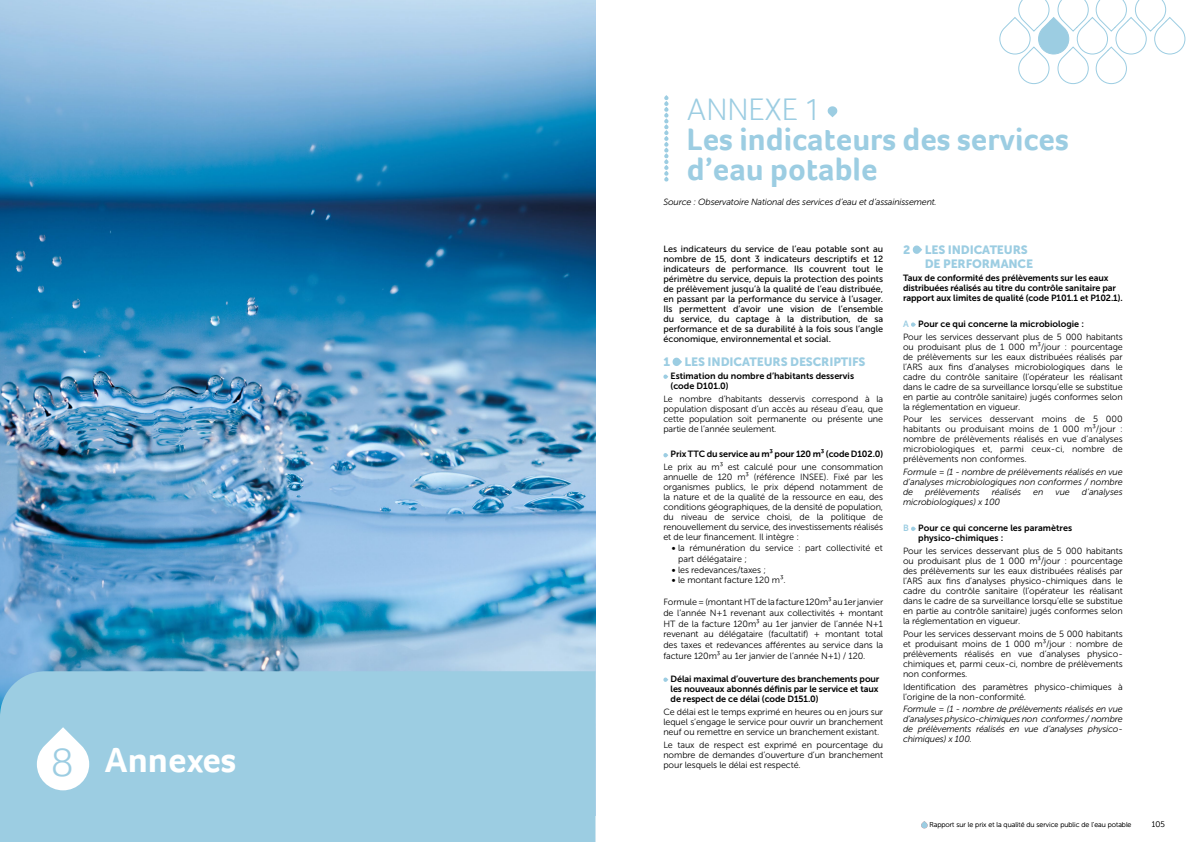
<style>
.page{position:relative;width:1191px;height:842px;background:#fff}
.page>*{position:absolute;margin:0;border:0;box-sizing:border-box;transform-origin:0 0}
.t1{font:700 36px "Foco";color:#fff}
.t2{font:700 32px/30px "Foco";color:#9ccde2}
.t3{font:300 32px "Foco";color:#9ccde2}
.t4{font:12px/14.4px "Museo Sans 900";letter-spacing:-.01em;color:#9ccde2}
.t5{font:9px/10px "Museo Sans 300";letter-spacing:-.01em;color:#000;text-align:justify}
.t6{font:9px/10px "Museo Sans 700";letter-spacing:-.01em;color:#000}
.t7{font:9px/10px "Museo Sans 500";color:#000;text-align:justify}
.t8{font:italic 9px/10px "Museo Sans 300";letter-spacing:-.02em;color:#000;text-align:justify}
.t9{font:8px "Museo Sans 100";color:#000}
.t10{font:7px "Museo Sans 100";color:#000}
.s1{font-weight:300;font-size:41.4px;color:#9ccde2}
.s2{font-family:"Museo Sans 700"}
.s3{color:#9ccde2}
</style>
<div class="page">
<svg style="left:921px;top:821px;width:6px;height:7px"></svg>
<img style="left:0;top:0;width:595px;height:671px">
<div style="left:0;top:671px;width:595px;height:171px;background:#9ccde2"></div>
<svg style="left:37px;top:727px;width:52px;height:63px"></svg>
<svg style="left:827px;top:106px;width:10px;height:11px"></svg>
<svg style="left:672px;top:358px;width:10px;height:8px"></svg>
<svg style="left:663px;top:374px;width:5px;height:5px"></svg>
<svg style="left:663px;top:453px;width:5px;height:4px"></svg>
<svg style="left:663px;top:677px;width:5px;height:5px"></svg>
<svg style="left:912px;top:245px;width:10px;height:9px"></svg>
<svg style="left:911px;top:322px;width:5px;height:5px"></svg>
<svg style="left:911px;top:527px;width:5px;height:4px"></svg>
<svg style="left:664px;top:95px;width:4px;height:87px"></svg>
<svg style="left:999px;top:0;width:186px;height:84px"></svg>
<svg style="left:0;top:720px;width:6px;height:122px"></svg>
<h1 class="t1" style="left:51px;top:736px;width:187px"><span class="s1">8</span> Annexes</h1>
<h2 class="t3" style="left:687px;top:88px;width:136px">ANNEXE 1</h2>
<h2 class="t2" style="left:687px;top:124px;width:383px">Les indicateurs des services d’eau potable</h2>
<p class="t8" style="left:663px;top:197px;width:275px">Source : Observatoire National des services d’eau et d’assainissement.</p>
<p class="t7" style="left:663px;top:244px;width:221px">Les indicateurs du service de l’eau potable sont au nombre de 15, dont 3 indicateurs descriptifs et 12 indicateurs de performance. Ils couvrent tout le périmètre du service, depuis la protection des points de prélèvement jusqu’à la qualité de l’eau distribuée, en passant par la performance du service à l’usager.<br>Ils permettent d’avoir une vision de l’ensemble du service, du captage à la distribution, de sa performance et de sa durabilité à la fois sous l’angle économique, environnemental et social.</p>
<h3 class="t4" style="left:663px;top:355px;width:204px">1 LES INDICATEURS DESCRIPTIFS</h3>
<p class="t6" style="left:670px;top:371px;width:185px">Estimation du nombre d’habitants desservis (code D101.0)</p>
<p class="t5" style="left:663px;top:394px;width:221px">Le nombre d’habitants desservis correspond à la population disposant d’un accès au réseau d’eau, que cette population soit permanente ou présente une partie de l’année seulement.</p>
<p class="t6" style="left:670px;top:449px;width:214px">Prix TTC du service au m³ pour 120 m³ (code D102.0)</p>
<p class="t5" style="left:663px;top:462px;width:221px">Le prix au m³ est calculé pour une consommation annuelle de 120 m³ (référence INSEE). Fixé par les organismes publics, le prix dépend notamment de la nature et de la qualité de la ressource en eau, des conditions géographiques, de la densité de population, du niveau de service choisi, de la politique de renouvellement du service, des investissements réalisés et de leur financement. Il intègre :</p>
<p class="t5" style="left:678px;top:543px;width:206px;line-height:10.8px;text-indent:-6px"><span class="s2">•</span> la rémunération du service : part collectivité et part délégataire ;</p>
<p class="t5" style="left:672px;top:565px;width:96px"><span class="s2">•</span> les redevances/taxes ;</p>
<p class="t5" style="left:672px;top:575px;width:115px"><span class="s2">•</span> le montant facture 120 m³.</p>
<p class="t5" style="left:663px;top:597px;width:221px;line-height:10.8px">Formule = (montant HT de la facture 120m³ au 1er janvier de l’année N+1 revenant aux collectivités + montant HT de la facture 120m³ au 1er janvier de l’année N+1 revenant au délégataire (facultatif) + montant total des taxes et redevances afférentes au service dans la facture 120m³ au 1er janvier de l’année N+1) / 120.</p>
<p class="t6" style="left:670px;top:674px;width:210px;text-align:justify">Délai maximal d’ouverture des branchements pour les nouveaux abonnés définis par le service et taux de respect de ce délai (code D151.0)</p>
<p class="t5" style="left:663px;top:707px;width:221px">Ce délai est le temps exprimé en heures ou en jours sur lequel s’engage le service pour ouvrir un branchement neuf ou remettre en service un branchement existant.</p>
<p class="t5" style="left:663px;top:739px;width:221px">Le taux de respect est exprimé en pourcentage du nombre de demandes d’ouverture d’un branchement pour lesquels le délai est respecté.</p>
<h3 class="t4" style="left:924px;top:242px;width:110px;text-indent:-22px">2 LES INDICATEURS<br>DE PERFORMANCE</h3>
<p class="t6" style="left:903px;top:273px;width:221px">Taux de conformité des prélèvements sur les eaux distribuées réalisés au titre du contrôle sanitaire par rapport aux limites de qualité (code P101.1 et P102.1).</p>
<p class="t6" style="left:903px;top:319px;width:182px"><span class="s3">A</span> Pour ce qui concerne la microbiologie :</p>
<p class="t5" style="left:903px;top:332px;width:221px">Pour les services desservant plus de 5 000 habitants ou produisant plus de 1 000 m³/jour : pourcentage de prélèvements sur les eaux distribuées réalisés par l’ARS aux fins d’analyses microbiologiques dans le cadre du contrôle sanitaire (l’opérateur les réalisant dans le cadre de sa surveillance lorsqu’elle se substitue en partie au contrôle sanitaire) jugés conformes selon la réglementation en vigueur.</p>
<p class="t5" style="left:903px;top:414px;width:221px">Pour les services desservant moins de 5 000 habitants ou produisant moins de 1 000 m³/jour : nombre de prélèvements réalisés en vue d’analyses microbiologiques et, parmi ceux-ci, nombre de prélèvements non conformes.</p>
<p class="t8" style="left:903px;top:467px;width:221px">Formule = (1 - nombre de prélèvements réalisés en vue d’analyses microbiologiques non conformes / nombre de</p>
<p class="t8" style="left:925px;top:487px;width:56px">prélèvements</p>
<p class="t8" style="left:991px;top:487px;width:31px">réalisés</p>
<p class="t8" style="left:1033px;top:487px;width:12px">en</p>
<p class="t8" style="left:1055px;top:487px;width:16px">vue</p>
<p class="t8" style="left:1082px;top:487px;width:42px">d’analyses</p>
<p class="t8" style="left:903px;top:497px;width:99px">microbiologiques) x 100</p>
<p class="t6" style="left:918px;top:523px;width:155px;text-indent:-15px"><span class="s3">B</span> Pour ce qui concerne les paramètres physico-chimiques :</p>
<p class="t5" style="left:903px;top:546px;width:221px">Pour les services desservant plus de 5 000 habitants ou produisant plus de 1 000 m³/jour : pourcentage des prélèvements sur les eaux distribuées réalisés par l’ARS aux fins d’analyses physico-chimiques dans le cadre du contrôle sanitaire (l’opérateur les réalisant dans le cadre de sa surveillance lorsqu’elle se substitue en partie au contrôle sanitaire) jugés conformes selon la réglementation en vigueur.</p>
<p class="t5" style="left:903px;top:629px;width:221px">Pour les services desservant moins de 5 000 habitants et produisant moins de 1 000 m³/jour : nombre de prélèvements réalisés en vue d’analyses physico&shy;chimiques et, parmi ceux-ci, nombre de prélèvements non conformes.</p>
<p class="t5" style="left:903px;top:681px;width:221px">Identification des paramètres physico-chimiques à l’origine de la non-conformité.</p>
<p class="t8" style="left:903px;top:704px;width:221px">Formule = (1 - nombre de prélèvements réalisés en vue d’analyses physico-chimiques non conformes / nombre de prélèvements réalisés en vue d’analyses physico&shy;chimiques) x 100.</p>
<p class="t10" style="left:929px;top:821px;width:203px">Rapport sur le prix et la qualité du service public de l’eau potable</p>
<p class="t9" style="left:1152px;top:820px;width:14px">105</p>
</div>
